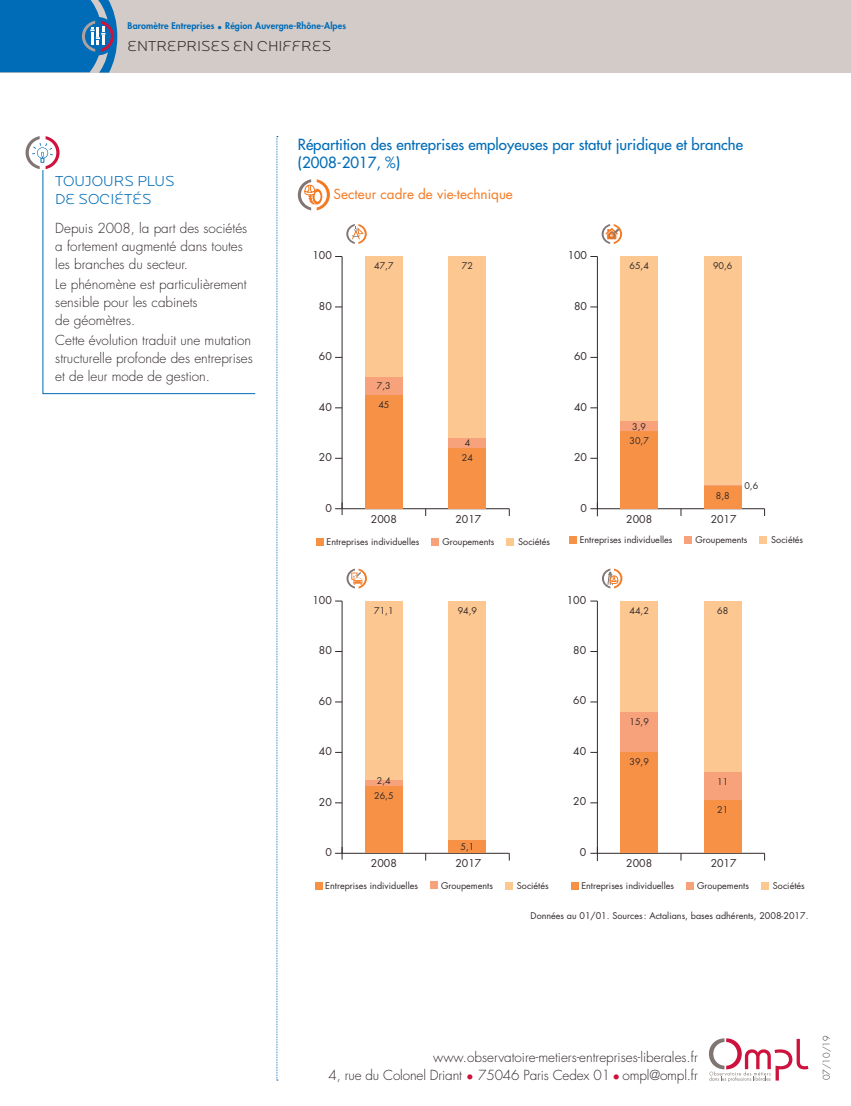
<style>
.page{position:relative;width:851px;height:1106px;background:#fff}
.page>*{position:absolute;margin:0;border:0;box-sizing:border-box;transform-origin:0 0}
.BAROMETRE_ss-titre{font:500 15px/18px "Futura Std";color:#006cb7}
.HORS_TEXTE_titre{font:300 15px/18px "Locator Display";color:#006cb7}
.t1{font:300 15px "Locator Display";color:#32292a}
.HORS_TEXTE_texte{font:300 13.5px/18px "Futura Std";color:#32292a}
.titre_tab_graph{font:13.5px "Futura Std";color:#f47921}
.t2{font:10.5px "Futura Std";color:#32292a}
.SOURCES{font:9px "Futura Std";color:#32292a}
.t3{font:800 9px "Futura Std";letter-spacing:.01em;color:#006cb7}
.t4{font:300 9px "Futura Std";color:#32292a}
.s1{color:#cd123d}
</style>
<div class="page">
<div style="left:0;top:0;width:850px;height:72px;background:#d2cbc8"></div>
<svg style="left:0;top:0;width:117px;height:73px;background:#1774b7"></svg>
<svg style="left:276px;top:136px;width:2px;height:944px;background:#c4dced"></svg>
<svg style="left:709px;top:1038px;width:99px;height:43px"></svg>
<svg style="left:26px;top:136px;width:34px;height:33px"></svg>
<svg style="left:42px;top:170px;width:214px;height:224px"></svg>
<svg style="left:298px;top:179px;width:32px;height:31px"></svg>
<svg style="left:346px;top:224px;width:20px;height:20px"></svg>
<div style="left:506px;top:538px;width:7px;height:7px;background:#fcc791"></div>
<div style="left:431px;top:538px;width:7px;height:7px;background:#f7a27b"></div>
<div style="left:316px;top:538px;width:8px;height:7px;background:#f69146"></div>
<hr style="left:342px;top:508px;width:167px;height:1px;background:#32292a">
<hr style="left:342px;top:256px;width:1px;height:259px;background:#32292a">
<svg style="left:335px;top:502px;width:8px;height:7px"></svg>
<div style="left:365px;top:256px;width:37px;height:121px;background:#fcc791"></div>
<div style="left:448px;top:256px;width:38px;height:182px;background:#fcc791"></div>
<div style="left:365px;top:377px;width:37px;height:18px;background:#f7a27b"></div>
<div style="left:448px;top:438px;width:38px;height:10px;background:#f7a27b"></div>
<div style="left:365px;top:395px;width:37px;height:114px;background:#f69146"></div>
<div style="left:448px;top:448px;width:38px;height:61px;background:#f69146"></div>
<svg style="left:601px;top:224px;width:21px;height:20px"></svg>
<hr style="left:597px;top:508px;width:167px;height:1px;background:#32292a">
<hr style="left:597px;top:256px;width:1px;height:260px;background:#32292a">
<svg style="left:590px;top:502px;width:8px;height:7px"></svg>
<div style="left:620px;top:256px;width:38px;height:165px;background:#fcc791"></div>
<div style="left:703px;top:256px;width:38px;height:229px;background:#fcc791"></div>
<div style="left:620px;top:421px;width:38px;height:10px;background:#f7a27b"></div>
<hr style="left:703px;top:485px;width:38px;height:1px;background:#f7a27b">
<div style="left:620px;top:431px;width:38px;height:78px;background:#f69146"></div>
<div style="left:703px;top:486px;width:38px;height:23px;background:#f69146"></div>
<div style="left:759px;top:536px;width:7px;height:7px;background:#fcc791"></div>
<div style="left:684px;top:536px;width:7px;height:7px;background:#f7a27b"></div>
<div style="left:569px;top:536px;width:7px;height:7px;background:#f69146"></div>
<svg style="left:346px;top:568px;width:21px;height:20px"></svg>
<div style="left:505px;top:882px;width:7px;height:7px;background:#fcc791"></div>
<div style="left:430px;top:881px;width:7px;height:8px;background:#f7a27b"></div>
<div style="left:315px;top:882px;width:7px;height:7px;background:#f69146"></div>
<hr style="left:342px;top:853px;width:167px;height:1px;background:#32292a">
<hr style="left:342px;top:601px;width:1px;height:258px;background:#32292a">
<svg style="left:335px;top:847px;width:8px;height:7px"></svg>
<div style="left:365px;top:601px;width:37px;height:179px;background:#fcc791"></div>
<div style="left:448px;top:601px;width:38px;height:239px;background:#fcc791"></div>
<div style="left:365px;top:780px;width:37px;height:6px;background:#f7a27b"></div>
<div style="left:365px;top:786px;width:37px;height:67px;background:#f69146"></div>
<div style="left:448px;top:840px;width:38px;height:13px;background:#f69146"></div>
<svg style="left:602px;top:568px;width:20px;height:20px"></svg>
<div style="left:761px;top:882px;width:7px;height:7px;background:#fcc791"></div>
<div style="left:686px;top:882px;width:7px;height:7px;background:#f7a27b"></div>
<div style="left:571px;top:882px;width:7px;height:7px;background:#f69146"></div>
<hr style="left:597px;top:853px;width:167px;height:1px;background:#32292a">
<hr style="left:597px;top:601px;width:1px;height:260px;background:#32292a">
<svg style="left:590px;top:847px;width:7px;height:7px"></svg>
<div style="left:620px;top:601px;width:38px;height:111px;background:#fcc791"></div>
<div style="left:703px;top:601px;width:38px;height:171px;background:#fcc791"></div>
<div style="left:620px;top:712px;width:38px;height:40px;background:#f7a27b"></div>
<div style="left:703px;top:772px;width:38px;height:28px;background:#f7a27b"></div>
<div style="left:620px;top:752px;width:38px;height:101px;background:#f69146"></div>
<div style="left:703px;top:800px;width:38px;height:53px;background:#f69146"></div>
<p class="t3" style="left:128px;top:20px;width:220px">Baromètre Entreprises • Région Auvergne-Rhône-Alpes</p>
<p class="t1" style="left:128px;top:37px;width:205px">ENTREPRISES EN CHIFFRES</p>
<p class="HORS_TEXTE_titre" style="left:55px;top:172px;width:121px">TOUJOURS PLUS<br>DE SOCIÉTÉS</p>
<p class="HORS_TEXTE_texte" style="left:55px;top:219px;width:193px">Depuis 2008, la part des sociétés a fortement augmenté dans toutes les branches du secteur.</p>
<p class="HORS_TEXTE_texte" style="left:55px;top:276px;width:193px">Le phénomène est particulièrement sensible pour les cabinets<br>de géomètres.</p>
<p class="HORS_TEXTE_texte" style="left:55px;top:332px;width:199px">Cette évolution traduit une mutation structurelle profonde des entreprises et de leur mode de gestion.</p>
<p class="BAROMETRE_ss-titre" style="left:298px;top:135px;width:446px">Répartition des entreprises employeuses par statut juridique et branche (2008-2017, %)</p>
<p class="titre_tab_graph" style="left:333px;top:185px;width:181px">Secteur cadre de vie-technique</p>
<p class="t2" style="left:312px;top:249px;width:21px">100</p>
<p class="t2" style="left:567px;top:249px;width:21px">100</p>
<p class="SOURCES" style="left:374px;top:260px;width:21px">47,7</p>
<p class="SOURCES" style="left:462px;top:260px;width:13px">72</p>
<p class="SOURCES" style="left:629px;top:260px;width:21px">65,4</p>
<p class="SOURCES" style="left:713px;top:260px;width:21px">90,6</p>
<p class="t2" style="left:319px;top:299px;width:14px">80</p>
<p class="t2" style="left:574px;top:299px;width:14px">80</p>
<p class="t2" style="left:319px;top:350px;width:14px">60</p>
<p class="t2" style="left:574px;top:350px;width:14px">60</p>
<p class="SOURCES" style="left:377px;top:380px;width:15px">7,3</p>
<p class="t2" style="left:319px;top:400px;width:14px">40</p>
<p class="SOURCES" style="left:378px;top:399px;width:13px">45</p>
<p class="t2" style="left:574px;top:400px;width:14px">40</p>
<p class="SOURCES" style="left:632px;top:420px;width:15px">3,9</p>
<p class="SOURCES" style="left:464px;top:437px;width:7px">4</p>
<p class="SOURCES" style="left:629px;top:435px;width:21px">30,7</p>
<p class="t2" style="left:319px;top:450px;width:14px">20</p>
<p class="SOURCES" style="left:462px;top:452px;width:13px">24</p>
<p class="t2" style="left:574px;top:450px;width:14px">20</p>
<p class="SOURCES" style="left:744px;top:479px;width:15px">0,6</p>
<p class="SOURCES" style="left:715px;top:490px;width:15px">8,8</p>
<p class="t2" style="left:325px;top:501px;width:8px">0</p>
<p class="t2" style="left:580px;top:501px;width:8px">0</p>
<p class="t2" style="left:371px;top:512px;width:27px">2008</p>
<p class="t2" style="left:455px;top:512px;width:27px">2017</p>
<p class="SOURCES" style="left:326px;top:536px;width:94px">Entreprises individuelles</p>
<p class="SOURCES" style="left:442px;top:536px;width:54px">Groupements</p>
<p class="SOURCES" style="left:518px;top:536px;width:33px">Sociétés</p>
<p class="t2" style="left:626px;top:512px;width:27px">2008</p>
<p class="t2" style="left:710px;top:512px;width:27px">2017</p>
<p class="SOURCES" style="left:579px;top:534px;width:94px">Entreprises individuelles</p>
<p class="SOURCES" style="left:695px;top:534px;width:54px">Groupements</p>
<p class="SOURCES" style="left:771px;top:534px;width:33px">Sociétés</p>
<p class="t2" style="left:312px;top:593px;width:21px">100</p>
<p class="t2" style="left:566px;top:593px;width:21px">100</p>
<p class="SOURCES" style="left:374px;top:604px;width:21px">71,1</p>
<p class="SOURCES" style="left:457px;top:604px;width:21px">94,9</p>
<p class="SOURCES" style="left:629px;top:604px;width:21px">44,2</p>
<p class="SOURCES" style="left:717px;top:604px;width:13px">68</p>
<p class="t2" style="left:319px;top:644px;width:14px">80</p>
<p class="t2" style="left:573px;top:643px;width:14px">80</p>
<p class="t2" style="left:319px;top:694px;width:14px">60</p>
<p class="t2" style="left:573px;top:694px;width:14px">60</p>
<p class="SOURCES" style="left:629px;top:716px;width:21px">15,9</p>
<p class="t2" style="left:319px;top:744px;width:14px">40</p>
<p class="t2" style="left:573px;top:744px;width:14px">40</p>
<p class="SOURCES" style="left:629px;top:756px;width:21px">39,9</p>
<p class="SOURCES" style="left:377px;top:775px;width:15px">2,4</p>
<p class="SOURCES" style="left:717px;top:776px;width:13px">11</p>
<p class="t2" style="left:319px;top:795px;width:14px">20</p>
<p class="SOURCES" style="left:374px;top:790px;width:21px">26,5</p>
<p class="t2" style="left:573px;top:794px;width:14px">20</p>
<p class="SOURCES" style="left:717px;top:803px;width:13px">21</p>
<p class="t2" style="left:325px;top:845px;width:8px">0</p>
<p class="SOURCES" style="left:460px;top:841px;width:15px">5,1</p>
<p class="SOURCES" style="left:464px;top:844px;width:7px">0</p>
<p class="t2" style="left:579px;top:845px;width:8px">0</p>
<p class="t2" style="left:371px;top:856px;width:27px">2008</p>
<p class="t2" style="left:455px;top:856px;width:27px">2017</p>
<p class="SOURCES" style="left:325px;top:879px;width:94px">Entreprises individuelles</p>
<p class="SOURCES" style="left:441px;top:879px;width:54px">Groupements</p>
<p class="SOURCES" style="left:517px;top:879px;width:33px">Sociétés</p>
<p class="t2" style="left:626px;top:856px;width:27px">2008</p>
<p class="t2" style="left:710px;top:856px;width:27px">2017</p>
<p class="SOURCES" style="left:581px;top:880px;width:94px">Entreprises individuelles</p>
<p class="SOURCES" style="left:697px;top:880px;width:54px">Groupements</p>
<p class="SOURCES" style="left:772px;top:880px;width:33px">Sociétés</p>
<p class="SOURCES" style="left:530px;top:909px;width:279px">Données au 01/01. Sources: Actalians, bases adhérents, 2008-2017.</p>
<p class="HORS_TEXTE_texte" style="left:328px;top:1048px;width:371px;text-align:right">www.observatoire-metiers-entreprises-liberales.fr<br>4, rue du Colonel Driant <span class="s1">•</span> 75046 Paris Cedex 01 <span class="s1">•</span> ompl@ompl.fr</p>
<p class="t4" style="left:820px;top:1080px;width:46px;rotate:-90deg">07/10/19</p>
</div>
